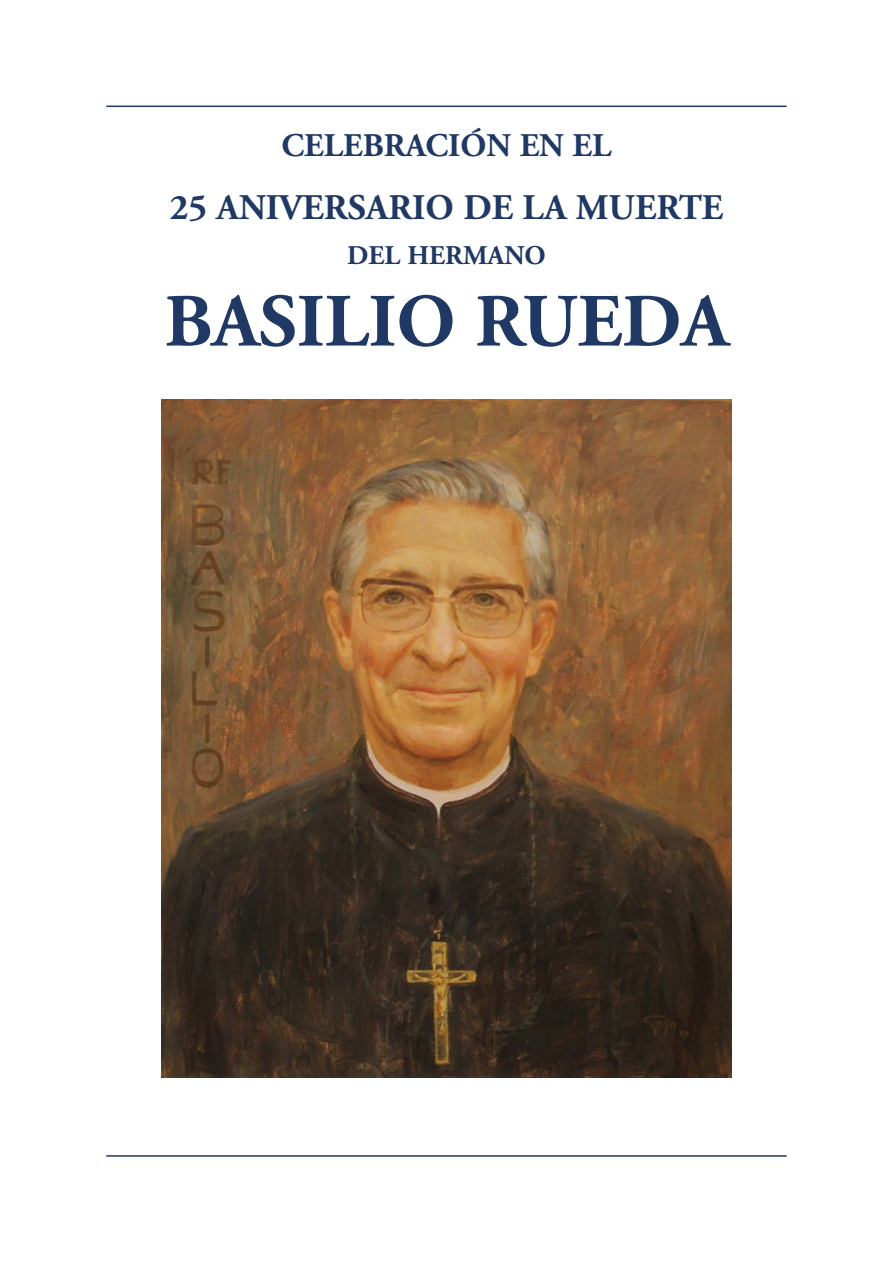
<style>
.page{position:relative;width:893px;height:1263px;background:#fff}
.page>*{position:absolute;margin:0;border:0;box-sizing:border-box;transform-origin:0 0}
.Heading_1{font:700 75px "Adobe Garamond";color:#1f3864}
.Heading_1-2{font:700 36px "Adobe Garamond";color:#1f3864}
.Heading_1-3{font:700 33px "Adobe Garamond";color:#1f3864}
.Heading_1-4{font:700 27px "Adobe Garamond";color:#1f3864}
</style>
<div class="page">
<hr style="left:106px;top:106px;width:681px;height:1px;background:#1f3864">
<hr style="left:106px;top:1155px;width:681px;height:2px;background:#1f3864">
<img style="left:162px;top:400px;width:569px;height:678px">
<p class="Heading_1-3" style="left:282px;top:128px;width:331px">CELEBRACIÓN EN EL</p>
<p class="Heading_1-2" style="left:170px;top:188px;width:555px">25 ANIVERSARIO DE LA MUERTE</p>
<p class="Heading_1-4" style="left:347px;top:241px;width:200px">DEL HERMANO</p>
<p class="Heading_1" style="left:165px;top:281px;width:565px">BASILIO RUEDA</p>
</div>
